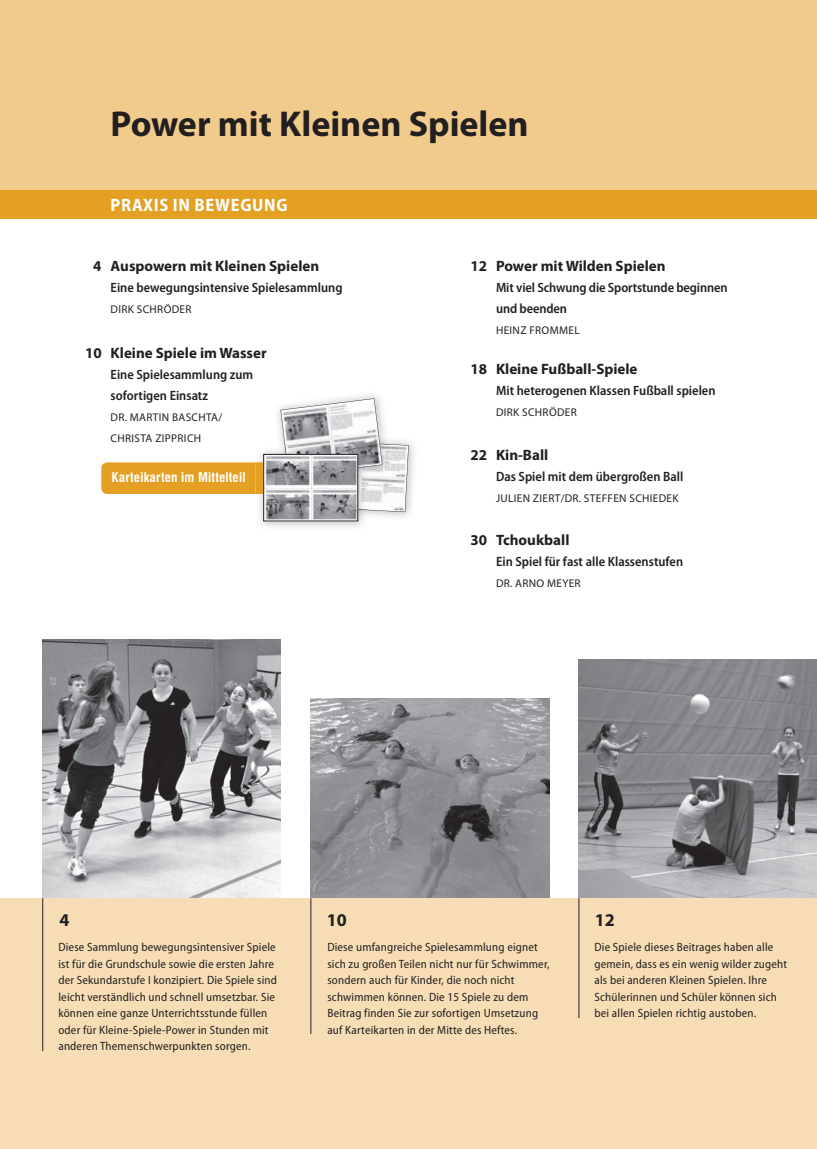
<style>
.page{position:relative;width:817px;height:1149px;background:#fff}
.page>*{position:absolute;margin:0;border:0;box-sizing:border-box;transform-origin:0 0}
.t1{font:700 36px "Myriad Pro";color:#231f20}
.t2{font:700 semi-condensed 18px "Myriad Pro";letter-spacing:.04em;color:#fff}
.t3{font:700 18px "Myriad";color:#231f20}
.t4{font:700 15px "Myriad Pro";color:#231f20}
.t5{font:600 semi-condensed 13.5px/21px "Myriad Pro";color:#231f20}
.t6{font:700 condensed 13.05px "Swiss 721 BT";letter-spacing:.015em;color:#fff}
.t7{font:semi-condensed 12px/16.5px "Myriad Pro";letter-spacing:.015em;color:#231f20}
.t8{font:11.25px/21px "Myriad Pro";letter-spacing:.03em;color:#231f20}
</style>
<div class="page">
<img style="left:578px;top:659px;width:238px;height:239px">
<img style="left:310px;top:698px;width:239px;height:200px">
<img style="left:43px;top:639px;width:238px;height:259px">
<div style="left:0;top:0;width:816px;height:206px;background:#f1cb8c"></div>
<div style="left:0;top:191px;width:816px;height:28px;background:#e3a023"></div>
<div style="left:0;top:898px;width:816px;height:250px;background:#f6ddb5"></div>
<hr style="left:42px;top:898px;width:1px;height:152px;background:#231f20">
<hr style="left:310px;top:898px;width:1px;height:135px;background:#231f20">
<hr style="left:578px;top:898px;width:1px;height:119px;background:#231f20">
<div style="left:101px;top:462px;width:199px;height:32px;background:#e3a023;border-radius:6px"></div>
<img style="left:367px;top:442px;width:47px;height:75px">
<img style="left:260px;top:450px;width:103px;height:77px">
<img style="left:255px;top:462px;width:8px;height:32px">
<img style="left:358px;top:512px;width:9px;height:8px">
<img style="left:272px;top:449px;width:8px;height:5px">
<svg style="left:280px;top:398px;width:128px;height:114px"></svg>
<img style="left:265px;top:456px;width:91px;height:63px">
<div style="left:263px;top:454px;width:95px;height:67px;border:1px solid #231f20"></div>
<h1 class="t1" style="left:111px;top:101px;width:419px">Power mit Kleinen Spielen</h1>
<h2 class="t2" style="left:111px;top:195px;width:178px">PRAXIS IN BEWEGUNG</h2>
<p class="t4" style="left:93px;top:255px;width:227px">4 Auspowern mit Kleinen Spielen</p>
<p class="t5" style="left:111px;top:276px;width:233px">Eine bewegungsintensive Spielesammlung</p>
<p class="t8" style="left:111px;top:298px;width:82px">DIRK SCHRÖDER</p>
<p class="t4" style="left:85px;top:342px;width:183px">10 Kleine Spiele im Wasser</p>
<p class="t5" style="left:111px;top:363px;width:144px">Eine Spielesammlung zum sofortigen Einsatz</p>
<p class="t8" style="left:111px;top:406px;width:113px">DR. MARTIN BASCHTA/<br>CHRISTA ZIPPRICH</p>
<p class="t6" style="left:111px;top:469px;width:136px">Karteikarten im Mittelteil</p>
<p class="t4" style="left:470px;top:255px;width:196px">12 Power mit Wilden Spielen</p>
<p class="t5" style="left:496px;top:277px;width:233px">Mit viel Schwung die Sportstunde beginnen und beenden</p>
<p class="t8" style="left:496px;top:319px;width:85px">HEINZ FROMMEL</p>
<p class="t4" style="left:470px;top:359px;width:168px">18 Kleine Fußball-Spiele</p>
<p class="t5" style="left:496px;top:380px;width:221px">Mit heterogenen Klassen Fußball spielen</p>
<p class="t8" style="left:496px;top:402px;width:82px">DIRK SCHRÖDER</p>
<p class="t4" style="left:470px;top:444px;width:79px">22 Kin-Ball</p>
<p class="t5" style="left:496px;top:466px;width:189px">Das Spiel mit dem übergroßen Ball</p>
<p class="t8" style="left:496px;top:487px;width:184px">JULIEN ZIERT/DR. STEFFEN SCHIEDEK</p>
<p class="t4" style="left:470px;top:530px;width:100px">30 Tchoukball</p>
<p class="t5" style="left:496px;top:551px;width:189px">Ein Spiel für fast alle Klassenstufen</p>
<p class="t8" style="left:496px;top:573px;width:86px">DR. ARNO MEYER</p>
<h2 class="t3" style="left:59px;top:910px;width:11px">4</h2>
<h2 class="t3" style="left:327px;top:910px;width:21px">10</h2>
<h2 class="t3" style="left:595px;top:910px;width:21px">12</h2>
<p class="t7" style="left:58px;top:938px;width:220px">Diese sammlung bewegungsintensiver spiele ist für die grundschule sowie die ersten Jahre der sekundarstufe i konzipiert. Die spiele sind leicht verständlich und schnell umsetzbar. sie können eine ganze unterrichtsstunde füllen oder für Kleine-spiele-power in stunden mit anderen themenschwerpunkten sorgen.</p>
<p class="t7" style="left:327px;top:938px;width:224px">Diese umfangreiche spielesammlung eignet sich zu großen teilen nicht nur für schwimmer, sondern auch für Kinder, die noch nicht schwimmen können. Die 15 spiele zu dem beitrag finden sie zur sofortigen umsetzung auf Karteikarten in der mitte des heftes.</p>
<p class="t7" style="left:594px;top:938px;width:194px">Die spiele dieses beitrages haben alle gemein, dass es ein wenig wilder zugeht als bei anderen Kleinen spielen. ihre schülerinnen und schüler können sich bei allen spielen richtig austoben.</p>
</div>
